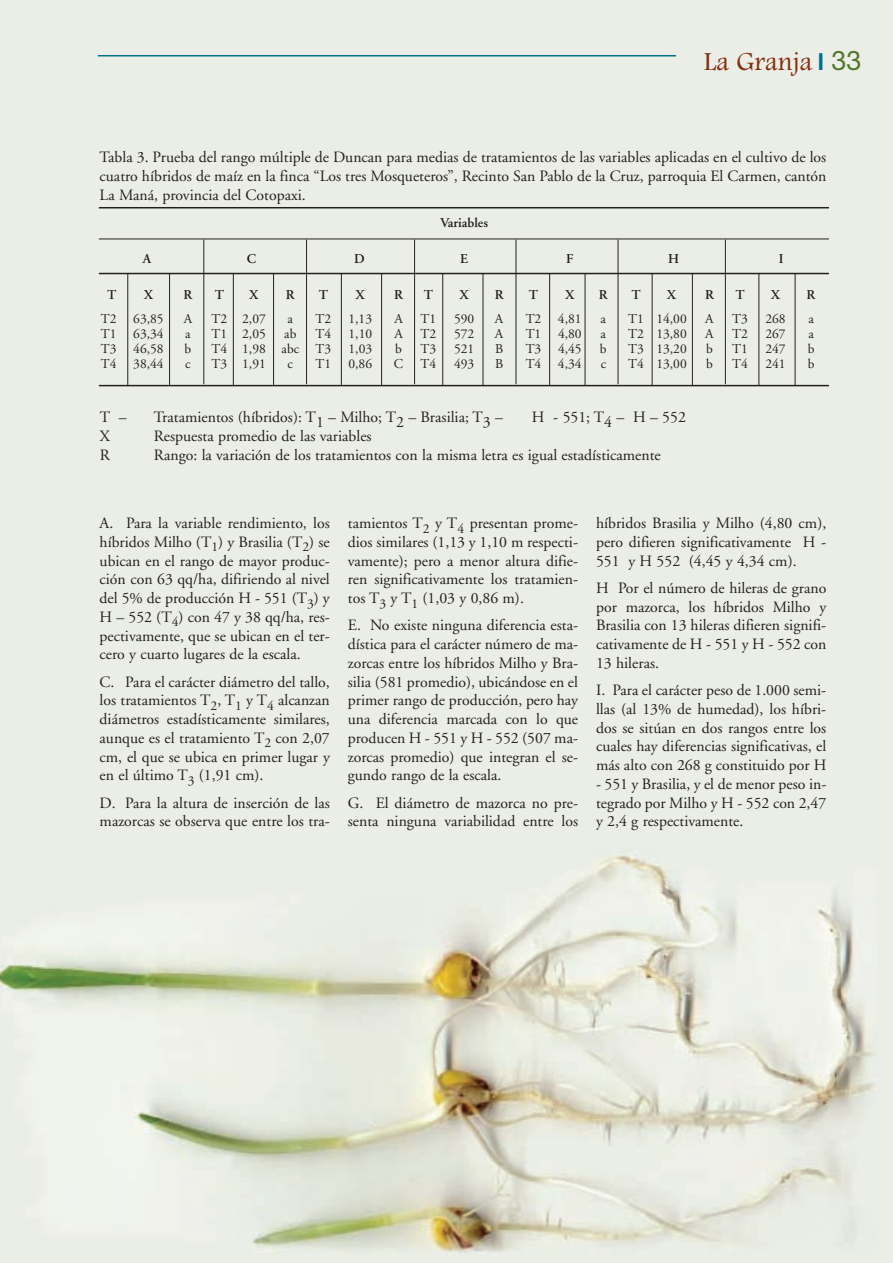
<style>
.page{position:relative;width:893px;height:1263px;background:#fff}
.page>*{position:absolute;margin:0;border:0;box-sizing:border-box;transform-origin:0 0}
.t1{font:27px "Footlight MT Light";color:#852f0e}
.t2{font:15.75px/18.8px "Adobe Garamond";color:#231f20;text-align:justify}
.t3{font:13.5px "Adobe Garamond";color:#231f20}
.t4{font:600 13.5px "Adobe Garamond";color:#231f20}
.s1{font-family:"Haettenschweiler";font-size:24px;color:#01708b}
.s2{font-family:"Helvetica Neue";color:#51772f}
</style>
<div class="page">
<img style="left:0;top:0;width:893px;height:1263px">
<hr style="left:99px;top:273px;width:730px;height:1px;background:#231f20">
<hr style="left:99px;top:239px;width:730px;height:1px;background:#231f20">
<hr style="left:99px;top:207px;width:730px;height:1px;background:#231f20">
<hr style="left:99px;top:385px;width:730px;height:1px;background:#231f20">
<hr style="left:204px;top:240px;width:1px;height:144px;background:#231f20">
<hr style="left:169px;top:274px;width:1px;height:111px;background:#231f20">
<hr style="left:128px;top:274px;width:1px;height:111px;background:#231f20">
<hr style="left:306px;top:240px;width:1px;height:144px;background:#231f20">
<hr style="left:273px;top:274px;width:1px;height:111px;background:#231f20">
<hr style="left:233px;top:274px;width:1px;height:111px;background:#231f20">
<hr style="left:414px;top:240px;width:1px;height:144px;background:#231f20">
<hr style="left:381px;top:274px;width:1px;height:111px;background:#231f20">
<hr style="left:341px;top:274px;width:1px;height:111px;background:#231f20">
<hr style="left:516px;top:240px;width:1px;height:144px;background:#231f20">
<hr style="left:483px;top:274px;width:1px;height:111px;background:#231f20">
<hr style="left:442px;top:274px;width:1px;height:111px;background:#231f20">
<hr style="left:618px;top:240px;width:1px;height:144px;background:#231f20">
<hr style="left:585px;top:274px;width:1px;height:111px;background:#231f20">
<hr style="left:549px;top:274px;width:1px;height:111px;background:#231f20">
<hr style="left:725px;top:240px;width:1px;height:144px;background:#231f20">
<hr style="left:692px;top:274px;width:1px;height:111px;background:#231f20">
<hr style="left:652px;top:274px;width:1px;height:111px;background:#231f20">
<hr style="left:795px;top:274px;width:1px;height:111px;background:#231f20">
<hr style="left:759px;top:274px;width:1px;height:111px;background:#231f20">
<hr style="left:98px;top:55px;width:578px;height:1px;background:#01708b">
<h1 class="t1" style="left:704px;top:45px;width:159px">La Granja <span class="s1">|</span> <span class="s2">33</span></h1>
<p class="t2" style="left:100px;top:149px;width:728px">Tabla 3. Prueba del rango múltiple de Duncan para medias de tratamientos de las variables aplicadas en el cultivo de los cuatro híbridos de maíz en la finca “Los tres Mosqueteros”, Recinto San Pablo de la Cruz, parroquia El Carmen, cantón La Maná, provincia del Cotopaxi.</p>
<p class="t4" style="left:440px;top:217px;width:49px">Variables</p>
<p class="t4" style="left:143px;top:253px;width:10px">A</p>
<p class="t4" style="left:247px;top:253px;width:11px">C</p>
<p class="t4" style="left:354px;top:253px;width:12px">D</p>
<p class="t4" style="left:460px;top:253px;width:9px">E</p>
<p class="t4" style="left:566px;top:253px;width:9px">F</p>
<p class="t4" style="left:668px;top:253px;width:12px">H</p>
<p class="t4" style="left:779px;top:253px;width:6px">I</p>
<p class="t4" style="left:107px;top:290px;width:11px">T</p>
<p class="t4" style="left:144px;top:290px;width:10px">X</p>
<p class="t4" style="left:184px;top:290px;width:10px">R</p>
<p class="t4" style="left:215px;top:290px;width:11px">T</p>
<p class="t4" style="left:250px;top:290px;width:10px">X</p>
<p class="t4" style="left:286px;top:290px;width:10px">R</p>
<p class="t4" style="left:319px;top:290px;width:11px">T</p>
<p class="t4" style="left:356px;top:290px;width:10px">X</p>
<p class="t4" style="left:394px;top:290px;width:10px">R</p>
<p class="t4" style="left:424px;top:290px;width:11px">T</p>
<p class="t4" style="left:460px;top:290px;width:10px">X</p>
<p class="t4" style="left:495px;top:290px;width:10px">R</p>
<p class="t4" style="left:529px;top:290px;width:11px">T</p>
<p class="t4" style="left:565px;top:290px;width:10px">X</p>
<p class="t4" style="left:599px;top:290px;width:10px">R</p>
<p class="t4" style="left:631px;top:290px;width:11px">T</p>
<p class="t4" style="left:667px;top:290px;width:10px">X</p>
<p class="t4" style="left:705px;top:290px;width:10px">R</p>
<p class="t4" style="left:735px;top:290px;width:11px">T</p>
<p class="t4" style="left:771px;top:290px;width:10px">X</p>
<p class="t4" style="left:807px;top:290px;width:10px">R</p>
<p class="t3" style="left:101px;top:313px;width:64px">T2 63,85</p>
<p class="t3" style="left:184px;top:313px;width:10px">A</p>
<p class="t3" style="left:212px;top:313px;width:56px">T2 2,07</p>
<p class="t3" style="left:288px;top:313px;width:7px">a</p>
<p class="t3" style="left:316px;top:313px;width:17px">T2</p>
<p class="t3" style="left:348px;top:313px;width:25px">1,13</p>
<p class="t3" style="left:394px;top:313px;width:10px">A</p>
<p class="t3" style="left:421px;top:313px;width:17px">T1</p>
<p class="t3" style="left:454px;top:313px;width:22px">590</p>
<p class="t3" style="left:495px;top:313px;width:10px">A</p>
<p class="t3" style="left:526px;top:313px;width:57px">T2 4,81</p>
<p class="t3" style="left:601px;top:313px;width:7px">a</p>
<p class="t3" style="left:628px;top:313px;width:60px">T1 14,00</p>
<p class="t3" style="left:705px;top:313px;width:10px">A</p>
<p class="t3" style="left:732px;top:313px;width:17px">T3</p>
<p class="t3" style="left:765px;top:313px;width:22px">268</p>
<p class="t3" style="left:808px;top:313px;width:7px">a</p>
<p class="t3" style="left:101px;top:328px;width:64px">T1 63,34</p>
<p class="t3" style="left:185px;top:328px;width:7px">a</p>
<p class="t3" style="left:212px;top:328px;width:56px">T1 2,05</p>
<p class="t3" style="left:284px;top:328px;width:14px">ab</p>
<p class="t3" style="left:316px;top:328px;width:17px">T4</p>
<p class="t3" style="left:349px;top:328px;width:25px">1,10</p>
<p class="t3" style="left:394px;top:328px;width:10px">A</p>
<p class="t3" style="left:421px;top:328px;width:17px">T2</p>
<p class="t3" style="left:454px;top:328px;width:22px">572</p>
<p class="t3" style="left:495px;top:328px;width:10px">A</p>
<p class="t3" style="left:526px;top:328px;width:57px">T1 4,80</p>
<p class="t3" style="left:601px;top:328px;width:7px">a</p>
<p class="t3" style="left:628px;top:328px;width:60px">T2 13,80</p>
<p class="t3" style="left:705px;top:328px;width:10px">A</p>
<p class="t3" style="left:732px;top:328px;width:17px">T2</p>
<p class="t3" style="left:765px;top:328px;width:22px">267</p>
<p class="t3" style="left:808px;top:328px;width:7px">a</p>
<p class="t3" style="left:101px;top:343px;width:64px">T3 46,58</p>
<p class="t3" style="left:185px;top:343px;width:8px">b</p>
<p class="t3" style="left:212px;top:343px;width:121px">T4 1,98 abc T3</p>
<p class="t3" style="left:349px;top:343px;width:25px">1,03</p>
<p class="t3" style="left:395px;top:343px;width:8px">b</p>
<p class="t3" style="left:421px;top:343px;width:17px">T3</p>
<p class="t3" style="left:454px;top:343px;width:22px">521</p>
<p class="t3" style="left:495px;top:343px;width:10px">B</p>
<p class="t3" style="left:526px;top:343px;width:57px">T3 4,45</p>
<p class="t3" style="left:600px;top:343px;width:8px">b</p>
<p class="t3" style="left:628px;top:343px;width:60px">T3 13,20</p>
<p class="t3" style="left:706px;top:343px;width:8px">b</p>
<p class="t3" style="left:732px;top:343px;width:17px">T1</p>
<p class="t3" style="left:765px;top:343px;width:22px">247</p>
<p class="t3" style="left:808px;top:343px;width:8px">b</p>
<p class="t3" style="left:101px;top:358px;width:64px">T4 38,44</p>
<p class="t3" style="left:185px;top:358px;width:7px">c</p>
<p class="t3" style="left:212px;top:358px;width:56px">T3 1,91</p>
<p class="t3" style="left:288px;top:358px;width:7px">c</p>
<p class="t3" style="left:316px;top:358px;width:17px">T1</p>
<p class="t3" style="left:348px;top:358px;width:25px">0,86</p>
<p class="t3" style="left:394px;top:358px;width:11px">C</p>
<p class="t3" style="left:421px;top:358px;width:17px">T4</p>
<p class="t3" style="left:454px;top:358px;width:22px">493</p>
<p class="t3" style="left:495px;top:358px;width:10px">B</p>
<p class="t3" style="left:526px;top:358px;width:57px">T4 4,34</p>
<p class="t3" style="left:601px;top:358px;width:7px">c</p>
<p class="t3" style="left:628px;top:358px;width:60px">T4 13,00</p>
<p class="t3" style="left:706px;top:358px;width:8px">b</p>
<p class="t3" style="left:732px;top:358px;width:17px">T4</p>
<p class="t3" style="left:765px;top:358px;width:22px">241</p>
<p class="t3" style="left:808px;top:358px;width:8px">b</p>
<p class="t2" style="left:100px;top:409px;width:28px">T –</p>
<p class="t2" style="left:154px;top:409px;width:351px">Tratamientos (híbridos): T1 – Milho; T2 – Brasilia; T3 –</p>
<p class="t2" style="left:532px;top:409px;width:155px">H - 551; T4 – H – 552</p>
<p class="t2" style="left:100px;top:428px;width:12px">X</p>
<p class="t2" style="left:154px;top:428px;width:219px">Respuesta promedio de las variables</p>
<p class="t2" style="left:100px;top:447px;width:12px">R</p>
<p class="t2" style="left:154px;top:447px;width:508px">Rango: la variación de los tratamientos con la misma letra es igual estadísticamente</p>
<p class="t2" style="left:100px;top:515px;width:232px">A. Para la variable rendimiento, los híbridos Milho (T<sub>1</sub>) y Brasilia (T<sub>2</sub>) se ubican en el rango de mayor produc&shy;ción con 63 qq/ha, difiriendo al nivel del 5% de producción H - 551 (T<sub>3</sub>) y H – 552 (T<sub>4</sub>) con 47 y 38 qq/ha, res&shy;pectivamente, que se ubican en el ter&shy;cero y cuarto lugares de la escala.</p>
<p class="t2" style="left:100px;top:674px;width:232px">C. Para el carácter diámetro del tallo, los tratamientos T<sub>2</sub>, T<sub>1</sub> y T<sub>4</sub> alcanzan diámetros estadísticamente similares, aunque es el tratamiento T<sub>2</sub> con 2,07 cm, el que se ubica en primer lugar y en el último T<sub>3</sub> (1,91 cm).</p>
<p class="t2" style="left:100px;top:795px;width:232px">D. Para la altura de inserción de las mazorcas se observa que entre los tra-</p>
<p class="t2" style="left:348px;top:515px;width:232px">tamientos T<sub>2</sub> y T<sub>4</sub> presentan prome&shy;dios similares (1,13 y 1,10 m respecti&shy;vamente); pero a menor altura difie&shy;ren significativamente los tratamien&shy;tos T<sub>3</sub> y T<sub>1</sub> (1,03 y 0,86 m).</p>
<p class="t2" style="left:348px;top:617px;width:232px">E. No existe ninguna diferencia esta&shy;dística para el carácter número de ma&shy;zorcas entre los híbridos Milho y Bra&shy;silia (581 promedio), ubicándose en el primer rango de producción, pero hay una diferencia marcada con lo que producen H - 551 y H - 552 (507 ma&shy;zorcas promedio) que integran el se&shy;gundo rango de la escala.</p>
<p class="t2" style="left:348px;top:795px;width:232px">G. El diámetro de mazorca no pre&shy;senta ninguna variabilidad entre los</p>
<p class="t2" style="left:596px;top:515px;width:232px">híbridos Brasilia y Milho (4,80 cm), pero difieren significativamente H - 551 y H 552 (4,45 y 4,34 cm).</p>
<p class="t2" style="left:596px;top:580px;width:232px">H Por el número de hileras de grano por mazorca, los híbridos Milho y Brasilia con 13 hileras difieren signifi&shy;cativamente de H - 551 y H - 552 con 13 hileras.</p>
<p class="t2" style="left:596px;top:682px;width:232px">I. Para el carácter peso de 1.000 semi&shy;llas (al 13% de humedad), los híbri&shy;dos se sitúan en dos rangos entre los cuales hay diferencias significativas, el más alto con 268 g constituido por H</p>
<p class="t2" style="left:596px;top:776px;width:232px">- 551 y Brasilia, y el de menor peso in&shy;tegrado por Milho y H - 552 con 2,47 y 2,4 g respectivamente.</p>
</div>
